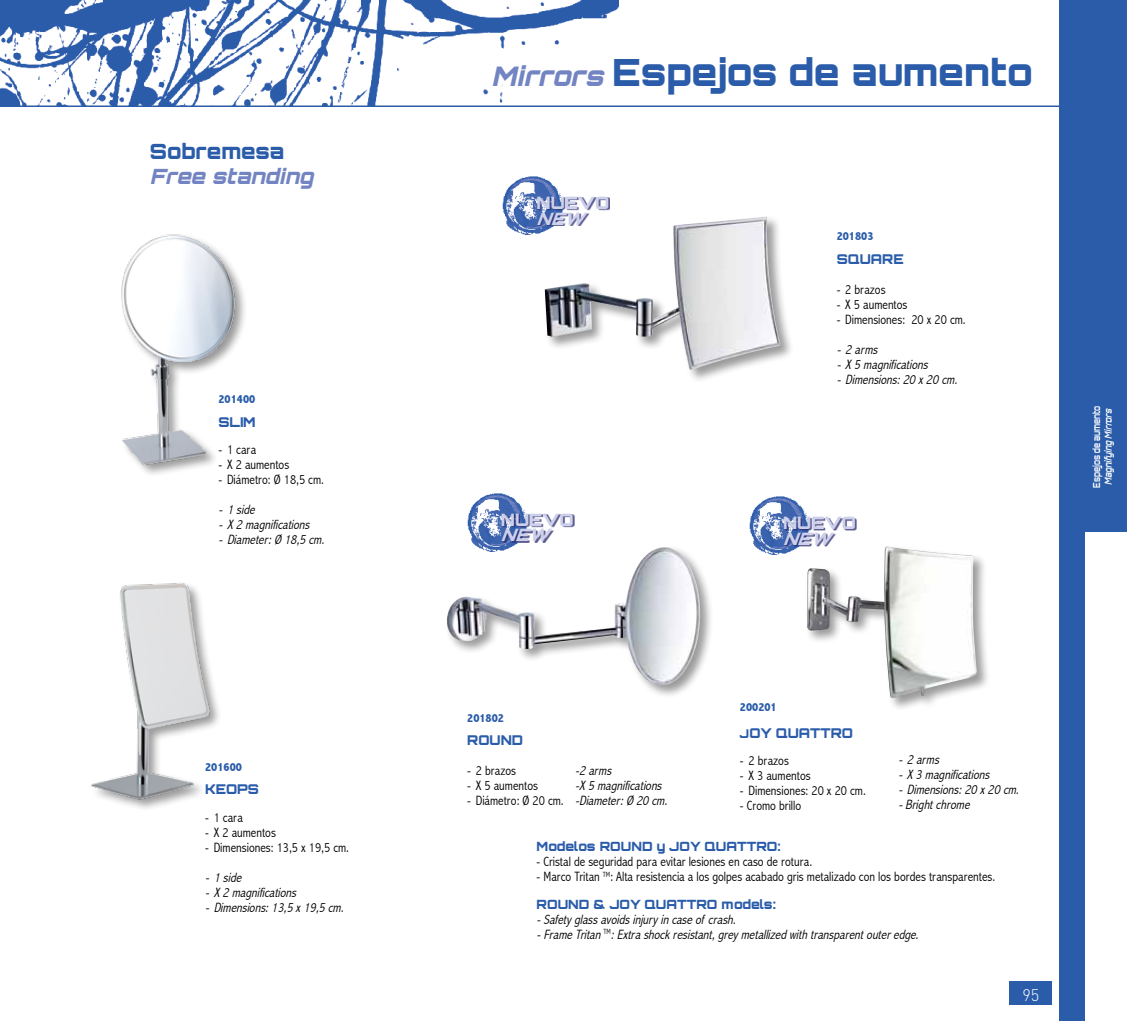
<style>
.page{position:relative;width:1127px;height:1021px;background:#fff}
.page>*{position:absolute;margin:0;border:0;box-sizing:border-box;transform-origin:0 0}
.t1{font:900 37.5px "Orbitron";color:#2a5caa}
.t2{font:italic 900 21px "Orbitron";color:#7384c2}
.t3{font:900 21px "Orbitron";color:#2a5caa}
.t4{font:900 17.1px "Orbitron";color:#ccd0ea}
.t5{font:italic 900 17.1px "Orbitron";color:#ccd0ea}
.t6{font:300 16.5px "DIN";color:#fff}
.t7{font:300 condensed 13.5px "Abadi";color:#000}
.t8{font:italic 300 condensed 13.5px/15px "Abadi";color:#000}
.t9{font:900 13.5px "Orbitron";color:#2a5caa}
.t10{font:900 12.75px "Orbitron";color:#2a5caa}
.t11{font:800 condensed 12px "Abadi";color:#2a5caa}
.t12{font:italic 700 9.75px "Orbitron";color:#fff;scale:.75 1}
.t13{font:700 9.75px "Orbitron";color:#fff;scale:.75 1}
.s1{font-style:italic;font-size:27px;color:#7384c2}
.s2{font-style:italic}
.s3{font-size:12px}
</style>
<div class="page">
<img style="left:0;top:0;width:618px;height:105px">
<div style="left:1009px;top:981px;width:43px;height:23px;background:#2a5caa"></div>
<hr style="left:0;top:105px;width:1127px;height:2px;background:#2a5caa">
<div style="left:1059px;top:0;width:25px;height:1020px;background:#2a5caa"></div>
<div style="left:1076px;top:0;width:51px;height:531px;background:#2a5caa"></div>
<div style="left:483px;top:47px;width:558px;height:58px;background:#fff"></div>
<img style="left:467px;top:493px;width:59px;height:52px">
<div style="left:503px;top:515px;width:71px;height:28px;background:#2c296d;opacity:.75"></div>
<div style="left:445px;top:545px;width:269px;height:154px;background:#000;opacity:.4"></div>
<img style="left:447px;top:547px;width:253px;height:138px">
<img style="left:503px;top:176px;width:60px;height:58px">
<div style="left:539px;top:198px;width:71px;height:28px;background:#2c296d;opacity:.75"></div>
<div style="left:543px;top:215px;width:251px;height:169px;background:#000;opacity:.4"></div>
<img style="left:545px;top:216px;width:236px;height:154px">
<img style="left:749px;top:496px;width:59px;height:58px">
<div style="left:785px;top:518px;width:71px;height:28px;background:#2c296d;opacity:.75"></div>
<div style="left:119px;top:234px;width:129px;height:244px;background:#000;opacity:.4"></div>
<img style="left:119px;top:234px;width:123px;height:234px">
<img style="left:90px;top:583px;width:128px;height:221px">
<div style="left:805px;top:544px;width:186px;height:168px;background:#000;opacity:.4"></div>
<img style="left:807px;top:546px;width:170px;height:153px">
<h2 class="t3" style="left:150px;top:138px;width:136px">Sobremesa</h2>
<h2 class="t2" style="left:150px;top:164px;width:171px">Free standing</h2>
<p class="t11" style="left:218px;top:392px;width:38px">201400</p>
<p class="t9" style="left:218px;top:413px;width:39px">SLIM</p>
<p class="t7" style="left:218px;top:442px;width:39px">- 1 cara</p>
<p class="t7" style="left:218px;top:457px;width:72px">- X 2 aumentos</p>
<p class="t7" style="left:218px;top:472px;width:107px">- Diámetro: Ø 18,5 cm.</p>
<p class="t8" style="left:218px;top:502px;width:41px">- 1 side</p>
<p class="t8" style="left:218px;top:517px;width:96px">- X2 magnifications</p>
<p class="t8" style="left:218px;top:532px;width:111px">- Diameter:Ø 18,5 cm.</p>
<p class="t11" style="left:205px;top:760px;width:38px">201600</p>
<p class="t9" style="left:205px;top:781px;width:55px">KEOPS</p>
<p class="t7" style="left:205px;top:809px;width:39px">- 1 cara</p>
<p class="t7" style="left:205px;top:824px;width:72px">- X 2 aumentos</p>
<p class="t7" style="left:205px;top:839px;width:145px">- Dimensiones: 13,5 x 19,5 cm.</p>
<p class="t8" style="left:205px;top:870px;width:41px">- 1 side</p>
<p class="t8" style="left:205px;top:885px;width:96px">- X2 magnifications</p>
<p class="t8" style="left:205px;top:900px;width:143px">- Dimensions:13,5 x19,5 cm.</p>
<h1 class="t1" style="left:491px;top:50px;width:543px"><span class="s1">Mirrors</span>Espejos de aumento</h1>
<p class="t4" style="left:536px;top:192px;width:74px">NUEVO</p>
<p class="t5" style="left:536px;top:208px;width:56px">NEW</p>
<p class="t4" style="left:501px;top:509px;width:74px">NUEVO</p>
<p class="t5" style="left:501px;top:525px;width:56px">NEW</p>
<p class="t11" style="left:837px;top:229px;width:38px">201803</p>
<p class="t9" style="left:837px;top:250px;width:68px">SQUARE</p>
<p class="t7" style="left:837px;top:281px;width:50px">- 2 brazos</p>
<p class="t7" style="left:837px;top:296px;width:72px">- X 5 aumentos</p>
<p class="t7" style="left:837px;top:311px;width:130px">- Dimensiones: 20 x 20 cm.</p>
<p class="t8" style="left:837px;top:341px;width:46px">- 2 arms</p>
<p class="t8" style="left:837px;top:356px;width:96px">- X5 magnifications</p>
<p class="t8" style="left:837px;top:371px;width:125px">- Dimensions:20 x20 cm.</p>
<p class="t4" style="left:783px;top:512px;width:74px">NUEVO</p>
<p class="t5" style="left:783px;top:528px;width:56px">NEW</p>
<p class="t13" style="left:1090px;top:487px;width:110px;rotate:-90deg">Espejos de aumento</p>
<p class="t12" style="left:1102px;top:484px;width:106px;rotate:-90deg">Mag nify ing Mirrors</p>
<p class="t11" style="left:467px;top:711px;width:38px">201802</p>
<p class="t9" style="left:467px;top:732px;width:57px">ROUND</p>
<p class="t7" style="left:467px;top:763px;width:50px">- 2 brazos</p>
<p class="t8" style="left:575px;top:763px;width:41px">-2 arms</p>
<p class="t7" style="left:467px;top:778px;width:72px">- X 5 aumentos</p>
<p class="t8" style="left:575px;top:778px;width:91px">-X5 magnifications</p>
<p class="t7" style="left:467px;top:793px;width:205px">- Diámetro: Ø 20 cm. <span class="s2">-Diameter:Ø 20 cm.</span></p>
<p class="t11" style="left:740px;top:700px;width:38px">200201</p>
<p class="t9" style="left:740px;top:724px;width:114px"><span class="s3">J</span>OY QUATTRO</p>
<p class="t7" style="left:740px;top:753px;width:50px">- 2 brazos</p>
<p class="t7" style="left:740px;top:768px;width:72px">- X 3 aumentos</p>
<p class="t7" style="left:740px;top:783px;width:127px">- Dimensiones: 20 x 20 cm.</p>
<p class="t7" style="left:740px;top:798px;width:63px">- Cromo brillo</p>
<p class="t8" style="left:898px;top:752px;width:46px">- 2 arms</p>
<p class="t8" style="left:898px;top:767px;width:96px">- X3 magnifications</p>
<p class="t8" style="left:898px;top:782px;width:125px">- Dimensions:20 x20 cm. -Brightchrome</p>
<p class="t10" style="left:537px;top:838px;width:245px">Modelos ROUND y JOY QUATTRO:</p>
<p class="t7" style="left:537px;top:853px;width:277px">- Cristal de seguridad para evitar lesiones en caso de rotura.</p>
<p class="t7" style="left:537px;top:868px;width:460px">- Marco Tritan <sup>TM</sup>: Alta resistencia a los golpes acabado gris metalizado con los bordes transparentes.</p>
<p class="t10" style="left:537px;top:896px;width:241px">ROUND &amp; JOY QUATTRO models:</p>
<p class="t8" style="left:537px;top:911px;width:387px">-Safety glassavoidsinjury incaseof crash.<br>-FrameTritan<sup>T</sup> <sup>M</sup> :Extrashockresistant,grey metallizedwithtransparentouteredge.</p>
<p class="t6" style="left:1022px;top:985px;width:18px">95</p>
</div>
